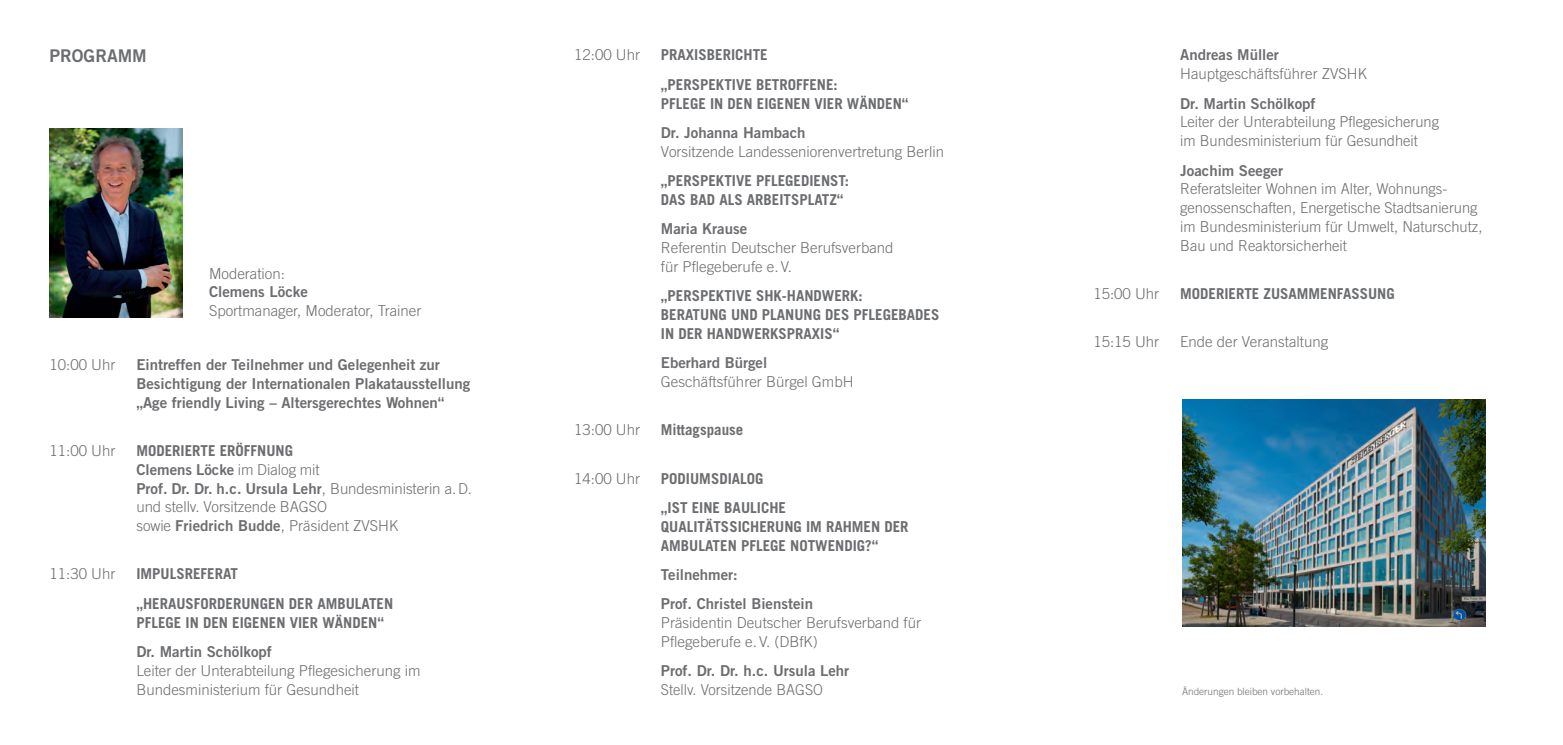
<style>
.page{position:relative;width:1563px;height:745px;background:#fff}
.page>*{position:absolute;margin:0;border:0;box-sizing:border-box;transform-origin:0 0}
.t1{font:17.5px "Trade Gothic Bold Two";color:#6c6d70}
.t2{font:300 15px/18.8px "Trade Gothic";color:#6c6d70}
.t3{font:700 15px/18.8px "Trade Gothic";color:#6c6d70}
.t4{font:15px/18.8px "Trade Gothic Bold Two";color:#6c6d70}
.t5{font:300 10px "Trade Gothic";color:#6c6d70}
.s1{font-family:"Trade Gothic";font-weight:300}
.s2{font-family:"Trade Gothic Bold Two";font-weight:400}
</style>
<div class="page">
<img style="left:50px;top:128px;width:133px;height:189px">
<img style="left:1182px;top:399px;width:303px;height:227px">
<p class="t1" style="left:50px;top:50px;width:99px">PROGRAMM</p>
<p class="t2" style="left:574px;top:47px;width:67px">12:00 Uhr</p>
<p class="t3" style="left:661px;top:42px;width:178px;line-height:29.4px">PRAXISBERICHTE „PERSPEKTIVE BETROFFENE:</p>
<p class="t3" style="left:661px;top:95px;width:249px">PFLEGE IN DEN EIGENEN VIER WÄNDEN“</p>
<p class="t4" style="left:661px;top:125px;width:146px">Dr. Johanna Hambach</p>
<p class="t2" style="left:661px;top:143px;width:285px">Vorsitzende Landesseniorenvertretung Berlin</p>
<p class="t3" style="left:661px;top:173px;width:190px">„PERSPEKTIVE PFLEGEDIENST:<br>DAS BAD ALS ARBEITSPLATZ“</p>
<p class="t4" style="left:661px;top:221px;width:88px">Maria Krause</p>
<p class="t2" style="left:661px;top:240px;width:234px">Referentin Deutscher Berufsverband für Pflegeberufe e. V.</p>
<p class="t3" style="left:661px;top:288px;width:280px">„PERSPEKTIVE SHK-HANDWERK:<br>BERATUNG UND PLANUNG DES PFLEGEBADES<br>IN DER HANDWERKSPRAXIS“</p>
<p class="t4" style="left:661px;top:355px;width:108px">Eberhard Bürgel</p>
<p class="t2" style="left:661px;top:373px;width:194px">Geschäftsführer Bürgel GmbH</p>
<p class="t2" style="left:574px;top:421px;width:67px">13:00 Uhr</p>
<p class="t3" style="left:661px;top:422px;width:84px">Mittagspause</p>
<p class="t2" style="left:574px;top:470px;width:67px">14:00 Uhr</p>
<p class="t3" style="left:661px;top:464px;width:127px;line-height:29.4px">PODIUMSDIALOG „IST EINE BAULICHE</p>
<p class="t3" style="left:661px;top:518px;width:249px">QUALITÄTSSICHERUNG IM RAHMEN DER<br>AMBULATEN PFLEGE NOTWENDIG?“</p>
<p class="t4" style="left:661px;top:561px;width:154px;line-height:29.4px">Teilnehmer:<br>Prof. Christel Bienstein</p>
<p class="t2" style="left:661px;top:614px;width:262px">Präsidentin Deutscher Berufsverband für<br>Pflegeberufe e. V. (DBfK)</p>
<p class="t4" style="left:661px;top:662px;width:190px">Prof. Dr. Dr. h.c. Ursula Lehr</p>
<p class="t2" style="left:661px;top:681px;width:164px">Stellv. Vorsitzende BAGSO</p>
<p class="t2" style="left:209px;top:265px;width:77px">Moderation:</p>
<p class="t4" style="left:209px;top:284px;width:100px">Clemens Löcke</p>
<p class="t2" style="left:209px;top:302px;width:214px">Sportmanager, Moderator, Trainer</p>
<p class="t2" style="left:50px;top:357px;width:67px">10:00 Uhr</p>
<p class="t4" style="left:136px;top:357px;width:335px">Eintreffen der Teilnehmer und Gelegenheit zur<br>Besichtigung der Internationalen Plakatausstellung „Age friendly Living – Altersgerechtes Wohnen“</p>
<p class="t2" style="left:50px;top:442px;width:67px">11:00 Uhr</p>
<p class="t3" style="left:136px;top:442px;width:158px">MODERIERTE ERÖFFNUNG</p>
<p class="t4" style="left:136px;top:461px;width:337px">Clemens Löcke <span class="s1">im Dialog mit<br></span>Prof. Dr. Dr. h.c. Ursula Lehr<span class="s1">, Bundesministerin a.D.</span></p>
<p class="t2" style="left:136px;top:498px;width:263px">und stellv. Vorsitzende BAGSO<br>sowie <span class="s2">Friedrich Budde</span>, Präsident ZVSHK</p>
<p class="t2" style="left:50px;top:565px;width:67px">11:30 Uhr</p>
<p class="t3" style="left:136px;top:560px;width:258px;line-height:29.4px">IMPULSREFERAT<br>„HERAUSFORDERUNGEN DER AMBULATEN</p>
<p class="t3" style="left:136px;top:614px;width:249px">PFLEGE IN DEN EIGENEN VIER WÄNDEN“</p>
<p class="t4" style="left:136px;top:643px;width:137px">Dr. Martin Schölkopf</p>
<p class="t2" style="left:136px;top:662px;width:286px">Leiter der Unterabteilung Pflegesicherung im<br>Bundesministerium für Gesundheit</p>
<p class="t4" style="left:1180px;top:47px;width:100px">Andreas Müller</p>
<p class="t2" style="left:1180px;top:66px;width:188px">Hauptgeschäftsführer ZVSHK</p>
<p class="t4" style="left:1180px;top:95px;width:137px">Dr. Martin Schölkopf</p>
<p class="t2" style="left:1180px;top:114px;width:260px">Leiter der Unterabteilung Pflegesicherung im Bundesministerium für Gesundheit</p>
<p class="t4" style="left:1180px;top:162px;width:104px">Joachim Seeger</p>
<p class="t2" style="left:1180px;top:181px;width:304px">Referatsleiter Wohnen im Alter, Wohnungs&shy;genossenschaften, Energetische Stadtsanierung im Bundesministerium für Umwelt, Naturschutz, Bau und Reaktorsicherheit</p>
<p class="t2" style="left:1093px;top:285px;width:67px">15:00 Uhr</p>
<p class="t3" style="left:1180px;top:285px;width:216px">MODERIERTE ZUSAMMENFASSUNG</p>
<p class="t2" style="left:1093px;top:333px;width:67px">15:15 Uhr</p>
<p class="t2" style="left:1180px;top:333px;width:150px">Ende der Veranstaltung</p>
<p class="t5" style="left:1182px;top:687px;width:143px">Änderungen bleiben vorbehalten.</p>
</div>
